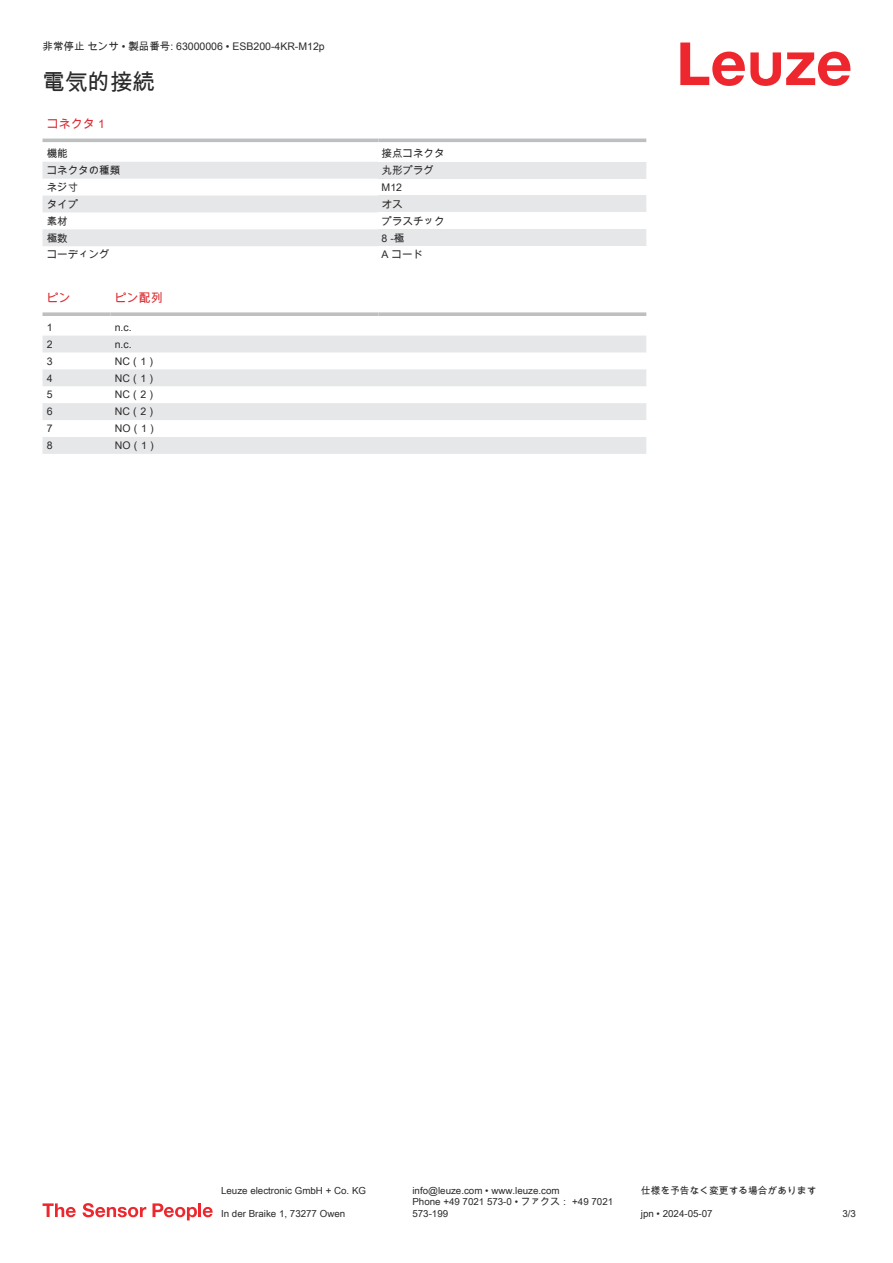
<style>
.page{position:relative;width:893px;height:1263px;background:#fff}
.page>*{position:absolute;margin:0;border:0;box-sizing:border-box;transform-origin:0 0}
.t1{font:22.5px "Arial Unicode MS";color:#2b292a}
.t2{font:12px "Arial Unicode MS";color:#db2a30}
.t3{font:10.5px "Arial Unicode MS";color:#2b292a}
.t4{font:9.75px/11.7px "Arial Unicode MS";color:#2b292a}
</style>
<div class="page">
<svg style="left:680px;top:43px;width:170px;height:43px"></svg>
<svg style="left:43px;top:138px;width:603px;height:1px"></svg>
<svg style="left:43px;top:162px;width:335px;height:84px;fill:#e6e7e9"></svg>
<hr style="left:43px;top:139px;width:335px;height:3px;background:#bdbfc1">
<hr style="left:378px;top:139px;width:268px;height:3px;background:#bdbfc1">
<div style="left:378px;top:162px;width:268px;height:17px;background:#e6e7e9"></div>
<div style="left:378px;top:196px;width:268px;height:16px;background:#e6e7e9"></div>
<div style="left:378px;top:229px;width:268px;height:17px;background:#e6e7e9"></div>
<svg style="left:43px;top:336px;width:603px;height:118px;fill:#e6e7e9"></svg>
<svg style="left:43px;top:312px;width:68px;height:4px"></svg>
<svg style="left:111px;top:312px;width:267px;height:4px"></svg>
<svg style="left:378px;top:312px;width:268px;height:4px"></svg>
<svg style="left:43px;top:1203px;width:33px;height:14px"></svg>
<svg style="left:83px;top:1203px;width:63px;height:14px"></svg>
<svg style="left:153px;top:1203px;width:44px;height:17px"></svg>
<hr style="left:198px;top:1203px;width:3px;height:14px;background:#ed272d">
<svg style="left:203px;top:1207px;width:10px;height:10px"></svg>
<p class="t3" style="left:43px;top:39px;width:284px">非常停止 センサ • 製品番号: 63000006 • ESB200-4KR-M12p</p>
<h1 class="t1" style="left:43px;top:66px;width:114px">電気的接続</h1>
<p class="t2" style="left:47px;top:115px;width:60px">コネクタ 1</p>
<p class="t3" style="left:47px;top:146px;width:22px">機能</p>
<p class="t3" style="left:382px;top:146px;width:64px">接点コネクタ</p>
<p class="t3" style="left:47px;top:163px;width:75px">コネクタの種類</p>
<p class="t3" style="left:382px;top:163px;width:54px">丸形プラグ</p>
<p class="t3" style="left:47px;top:179px;width:33px">ネジ寸</p>
<p class="t3" style="left:382px;top:179px;width:22px">M12</p>
<p class="t3" style="left:47px;top:196px;width:33px">タイプ</p>
<p class="t3" style="left:382px;top:196px;width:22px">オス</p>
<p class="t3" style="left:47px;top:213px;width:22px">素材</p>
<p class="t3" style="left:382px;top:213px;width:64px">プラスチック</p>
<p class="t3" style="left:47px;top:230px;width:22px">極数</p>
<p class="t3" style="left:382px;top:230px;width:24px">8 -極</p>
<p class="t3" style="left:47px;top:247px;width:64px">コーディング</p>
<p class="t3" style="left:382px;top:247px;width:43px">A コード</p>
<p class="t2" style="left:47px;top:289px;width:25px">ピン</p>
<p class="t2" style="left:115px;top:289px;width:49px">ピン配列</p>
<p class="t3" style="left:47px;top:320px;width:7px">1</p>
<p class="t3" style="left:115px;top:320px;width:18px">n.c.</p>
<p class="t3" style="left:47px;top:338px;width:7px">2</p>
<p class="t3" style="left:115px;top:336px;width:18px">n.c.</p>
<p class="t3" style="left:47px;top:353px;width:7px">3</p>
<p class="t3" style="left:115px;top:353px;width:43px">NC（1）</p>
<p class="t3" style="left:47px;top:370px;width:7px">4</p>
<p class="t3" style="left:115px;top:370px;width:43px">NC（1）</p>
<p class="t3" style="left:47px;top:387px;width:7px">5</p>
<p class="t3" style="left:115px;top:387px;width:43px">NC（2）</p>
<p class="t3" style="left:47px;top:404px;width:7px">6</p>
<p class="t3" style="left:115px;top:404px;width:43px">NC（2）</p>
<p class="t3" style="left:47px;top:421px;width:7px">7</p>
<p class="t3" style="left:115px;top:421px;width:44px">NO（1）</p>
<p class="t3" style="left:47px;top:438px;width:7px">8</p>
<p class="t3" style="left:115px;top:438px;width:44px">NO（1）</p>
<p class="t4" style="left:221px;top:1184px;width:146px">Leuze electronic GmbH + Co. KG</p>
<p class="t4" style="left:412px;top:1184px;width:149px">info@leuze.com • www.leuze.com</p>
<p class="t4" style="left:641px;top:1184px;width:177px">仕様を予告なく変更する場合があります</p>
<p class="t4" style="left:221px;top:1207px;width:126px">In der Braike 1, 73277 Owen</p>
<p class="t4" style="left:412px;top:1196px;width:202px">Phone +49 7021 573-0 • ファクス： +49 7021<br>573-199</p>
<p class="t4" style="left:641px;top:1207px;width:73px">jpn • 2024-05-07</p>
<p class="t4" style="left:842px;top:1207px;width:15px">3/3</p>
</div>
